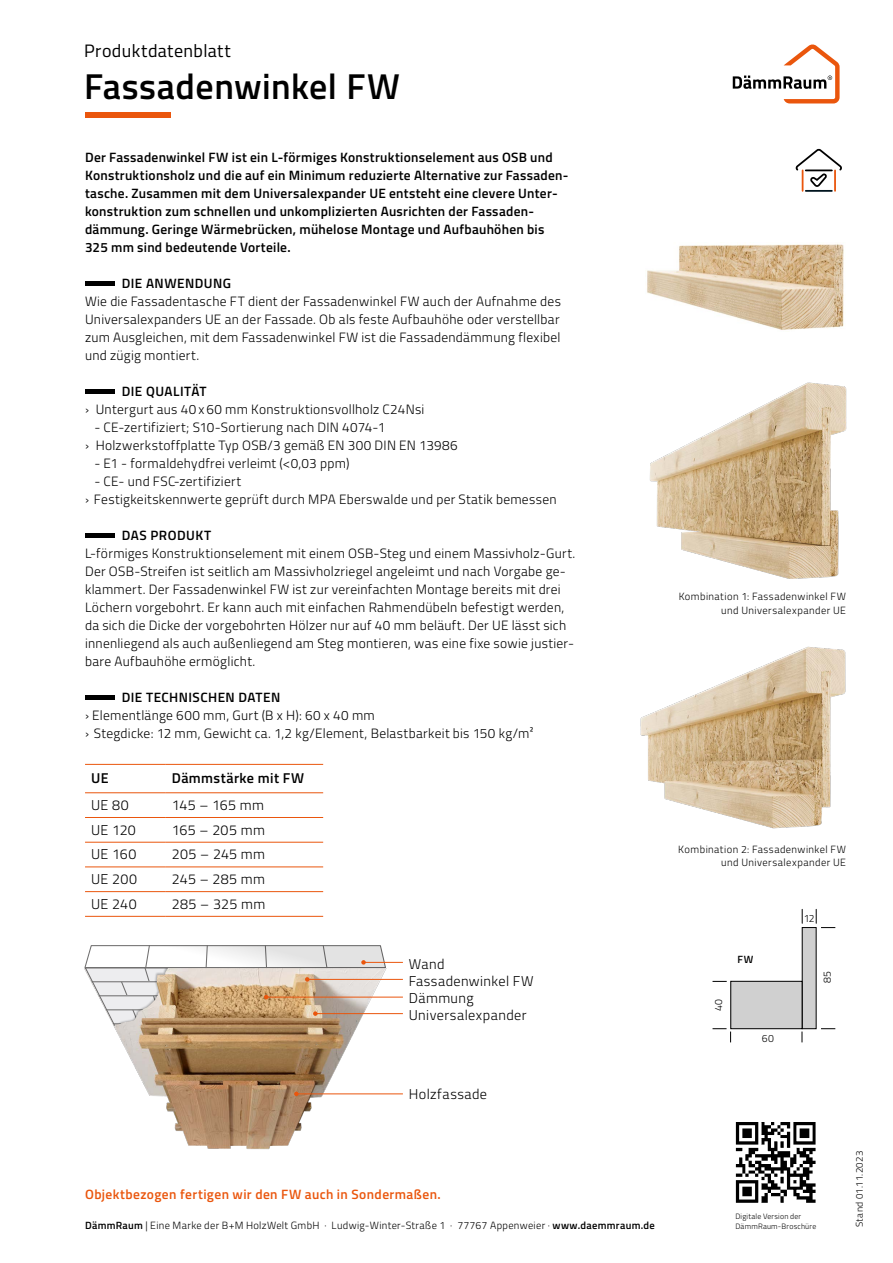
<style>
.page{position:relative;width:893px;height:1263px;background:#fff}
.page>*{position:absolute;margin:0;border:0;box-sizing:border-box;transform-origin:0 0}
.t1{font:600 36px "Cairo";letter-spacing:.01em;color:#000}
.t2{font:18px "Cairo";letter-spacing:.02em;color:#000}
.t3{font:300 14.25px/16.8px "Cairo";letter-spacing:.025em;color:#000}
.t4{font:600 14.25px "Cairo";letter-spacing:.025em;color:#000}
.t5{font:300 13.5px/18px "Cairo";letter-spacing:.02em;color:#000}
.t6{font:600 13.5px/18px "Cairo";letter-spacing:.02em;color:#000}
.t7{font:600 13.5px "Cairo";letter-spacing:.03em;color:#ea560d}
.t8{font:300 10.5px/13.5px "Cairo";letter-spacing:.04em;color:#000;text-align:right}
.t9{font:600 10.5px "Cairo";color:#000}
.t10{font:300 9.75px "Cairo";letter-spacing:.035em;color:#000}
.t11{font:300 7.8px "Cairo";letter-spacing:.025em;color:#000}
.s1{font-weight:600}
</style>
<div class="page">
<img style="left:736px;top:1122px;width:80px;height:81px">
<svg style="left:733px;top:44px;width:106px;height:59px"></svg>
<hr style="left:85px;top:764px;width:81px;height:1px;background:#ea560d">
<hr style="left:166px;top:764px;width:157px;height:1px;background:#ea560d">
<hr style="left:85px;top:792px;width:81px;height:1px;background:#ea560d">
<hr style="left:166px;top:792px;width:157px;height:1px;background:#ea560d">
<hr style="left:85px;top:817px;width:81px;height:1px;background:#ea560d">
<hr style="left:85px;top:842px;width:81px;height:1px;background:#ea560d">
<hr style="left:85px;top:867px;width:81px;height:1px;background:#ea560d">
<hr style="left:85px;top:891px;width:81px;height:1px;background:#ea560d">
<hr style="left:85px;top:916px;width:81px;height:1px;background:#ea560d">
<hr style="left:166px;top:817px;width:157px;height:1px;background:#ea560d">
<hr style="left:166px;top:842px;width:157px;height:1px;background:#ea560d">
<hr style="left:166px;top:867px;width:157px;height:1px;background:#ea560d">
<hr style="left:166px;top:891px;width:157px;height:1px;background:#ea560d">
<hr style="left:166px;top:916px;width:157px;height:1px;background:#ea560d">
<div style="left:85px;top:113px;width:86px;height:5px;background:#ea560d"></div>
<img style="left:647px;top:244px;width:197px;height:86px">
<img style="left:640px;top:646px;width:206px;height:183px">
<img style="left:649px;top:382px;width:198px;height:197px">
<div style="left:802px;top:927px;width:14px;height:102px;background:#d0d0d0"></div>
<div style="left:802px;top:927px;width:14px;height:102px;border:1px solid #000"></div>
<div style="left:731px;top:981px;width:71px;height:48px;background:#d0d0d0"></div>
<div style="left:731px;top:981px;width:71px;height:48px;border:1px solid #000"></div>
<svg style="left:821px;top:1028px;width:14px;height:1px"></svg>
<svg style="left:712px;top:981px;width:15px;height:1px"></svg>
<svg style="left:712px;top:1028px;width:19px;height:14px"></svg>
<svg style="left:816px;top:909px;width:19px;height:19px"></svg>
<svg style="left:802px;top:909px;width:1px;height:14px"></svg>
<img style="left:114px;top:978px;width:289px;height:172px">
<div style="left:81px;top:961px;width:93px;height:66px;background:#fff"></div>
<hr style="left:315px;top:1013px;width:88px;height:1px;background:#ea560d">
<hr style="left:364px;top:962px;width:39px;height:1px;background:#ea560d">
<hr style="left:307px;top:979px;width:96px;height:1px;background:#ea560d">
<hr style="left:266px;top:997px;width:137px;height:1px;background:#ea560d">
<svg style="left:84px;top:945px;width:303px;height:81px"></svg>
<hr style="left:296px;top:1093px;width:107px;height:1px;background:#ea560d">
<svg style="left:294px;top:1092px;width:5px;height:4px"></svg>
<hr style="left:85px;top:281px;width:30px;height:4px;background:#000">
<hr style="left:85px;top:389px;width:30px;height:4px;background:#000">
<hr style="left:85px;top:533px;width:30px;height:4px;background:#000">
<hr style="left:85px;top:695px;width:30px;height:4px;background:#000">
<svg style="left:796px;top:148px;width:46px;height:43px"></svg>
<hr style="left:834px;top:170px;width:2px;height:21px;background:#ea560d">
<hr style="left:806px;top:190px;width:26px;height:2px;background:#01151f">
<h2 class="t2" style="left:84px;top:38px;width:148px">Produktdatenblatt</h2>
<h1 class="t1" style="left:84px;top:59px;width:317px">Fassadenwinkel FW</h1>
<p class="t6" style="left:85px;top:149px;width:485px">Der Fassadenwinkel FW ist ein L-förmiges Konstruktionselement aus OSB und Konstruktionsholz und die auf ein Minimum reduzierte Alternative zur Fassaden&shy;tasche. Zusammen mit dem Universalexpander UE entsteht eine clevere Unter&shy;konstruktion zum schnellen und unkomplizierten Ausrichten der Fassaden&shy;dämmung. Geringe Wärmebrücken, mühelose Montage und Aufbauhöhen bis 325 mm sind bedeutende Vorteile.</p>
<p class="t6" style="left:122px;top:275px;width:111px">DIE ANWENDUNG</p>
<p class="t5" style="left:85px;top:293px;width:478px;text-align:justify">Wie die Fassadentasche FT dient der Fassadenwinkel FW auch der Aufnahme des Universalexpanders UE an der Fassade. Ob als feste Aufbauhöhe oder verstellbar zum Ausgleichen, mit dem Fassadenwinkel FW ist die Fassadendämmung flexibel und zügig montiert.</p>
<p class="t6" style="left:122px;top:383px;width:86px">DIE QUALITÄT</p>
<p class="t5" style="left:85px;top:401px;width:341px">› Untergurt aus 40 x 60 mm Konstruktionsvollholz C24Nsi</p>
<p class="t5" style="left:85px;top:419px;width:374px;text-indent:9px">- CE-zertifiziert; S10-Sortierung nach DIN 4074-1<br>› Holzwerkstoffplatte Typ OSB/3 gemäß EN 300 DIN EN 13986</p>
<p class="t5" style="left:94px;top:455px;width:257px">- E1 - formaldehydfrei verleimt (&lt;0,03 ppm)</p>
<p class="t5" style="left:85px;top:473px;width:473px;text-indent:9px">- CE- und FSC-zertifiziert<br>› Festigkeitskennwerte geprüft durch MPA Eberswalde und per Statik bemessen</p>
<p class="t6" style="left:122px;top:527px;width:91px">DAS PRODUKT</p>
<p class="t5" style="left:85px;top:545px;width:492px">L-förmiges Konstruktionselement mit einem OSB-Steg und einem Massivholz-Gurt.<br>Der OSB-Streifen ist seitlich am Massivholzriegel angeleimt und nach Vorgabe ge&shy;klammert. Der Fassadenwinkel FW ist zur vereinfachten Montage bereits mit drei Löchern vorgebohrt. Er kann auch mit einfachen Rahmendübeln befestigt werden, da sich die Dicke der vorgebohrten Hölzer nur auf 40 mm beläuft. Der UE lässt sich innenliegend als auch außenliegend am Steg montieren, was eine fixe sowie justier&shy;bare Aufbauhöhe ermöglicht.</p>
<p class="t6" style="left:122px;top:689px;width:160px">DIE TECHNISCHEN DATEN</p>
<p class="t5" style="left:85px;top:707px;width:450px">› Elementlänge 600 mm, Gurt (B x H): 60 x 40 mm<br>› Stegdicke: 12 mm, Gewicht ca. 1,2 kg/Element, Belastbarkeit bis 150 kg/m²</p>
<p class="t4" style="left:91px;top:767px;width:19px">UE</p>
<p class="t4" style="left:172px;top:767px;width:134px">Dämmstärke mit FW</p>
<p class="t3" style="left:91px;top:797px;width:39px">UE 80</p>
<p class="t3" style="left:172px;top:797px;width:94px">145 – 165 mm</p>
<p class="t3" style="left:91px;top:821px;width:46px">UE 120</p>
<p class="t3" style="left:172px;top:821px;width:95px">165 – 205 mm</p>
<p class="t3" style="left:91px;top:846px;width:47px">UE 160</p>
<p class="t3" style="left:172px;top:846px;width:95px">205 – 245 mm</p>
<p class="t3" style="left:91px;top:871px;width:48px">UE 200</p>
<p class="t3" style="left:172px;top:871px;width:95px">245 – 285 mm</p>
<p class="t3" style="left:91px;top:895px;width:47px">UE 240</p>
<p class="t3" style="left:172px;top:895px;width:95px">285 – 325 mm</p>
<p class="t3" style="left:409px;top:956px;width:126px">Wand<br>Fassadenwinkel FW<br>Dämmung</p>
<p class="t3" style="left:409px;top:1007px;width:119px">Universalexpander</p>
<p class="t3" style="left:409px;top:1085px;width:80px">Holzfassade</p>
<p class="t8" style="left:679px;top:590px;width:169px">Kombination 1: Fassadenwinkel FW und Universalexpander UE</p>
<p class="t8" style="left:678px;top:842px;width:169px">Kombination 2: Fassadenwinkel FW und Universalexpander UE</p>
<p class="t8" style="left:712px;top:1011px;width:14px;rotate:-90deg">40</p>
<p class="t9" style="left:737px;top:951px;width:17px">FW</p>
<p class="t8" style="left:762px;top:1031px;width:14px">60</p>
<p class="t8" style="left:804px;top:912px;width:13px">12</p>
<p class="t8" style="left:820px;top:983px;width:14px;rotate:-90deg">85</p>
<p class="t7" style="left:85px;top:1184px;width:357px">Objektbezogen fertigen wir den FW auch in Sondermaßen.</p>
<p class="t11" style="left:735px;top:1210px;width:67px">Digitale Version der</p>
<p class="t8" style="left:85px;top:1218px;width:571px"><span class="s1">DämmRaum</span> | Eine Marke der B+M HolzWelt GmbH · Ludwig-Winter-Straße 1 · 77767 Appenweier · <span class="s1">www.daemmraum.de</span></p>
<p class="t11" style="left:735px;top:1220px;width:82px">DämmRaum-Broschüre</p>
<p class="t10" style="left:852px;top:1227px;width:78px;rotate:-90deg">Stand 01.11.2023</p>
</div>
